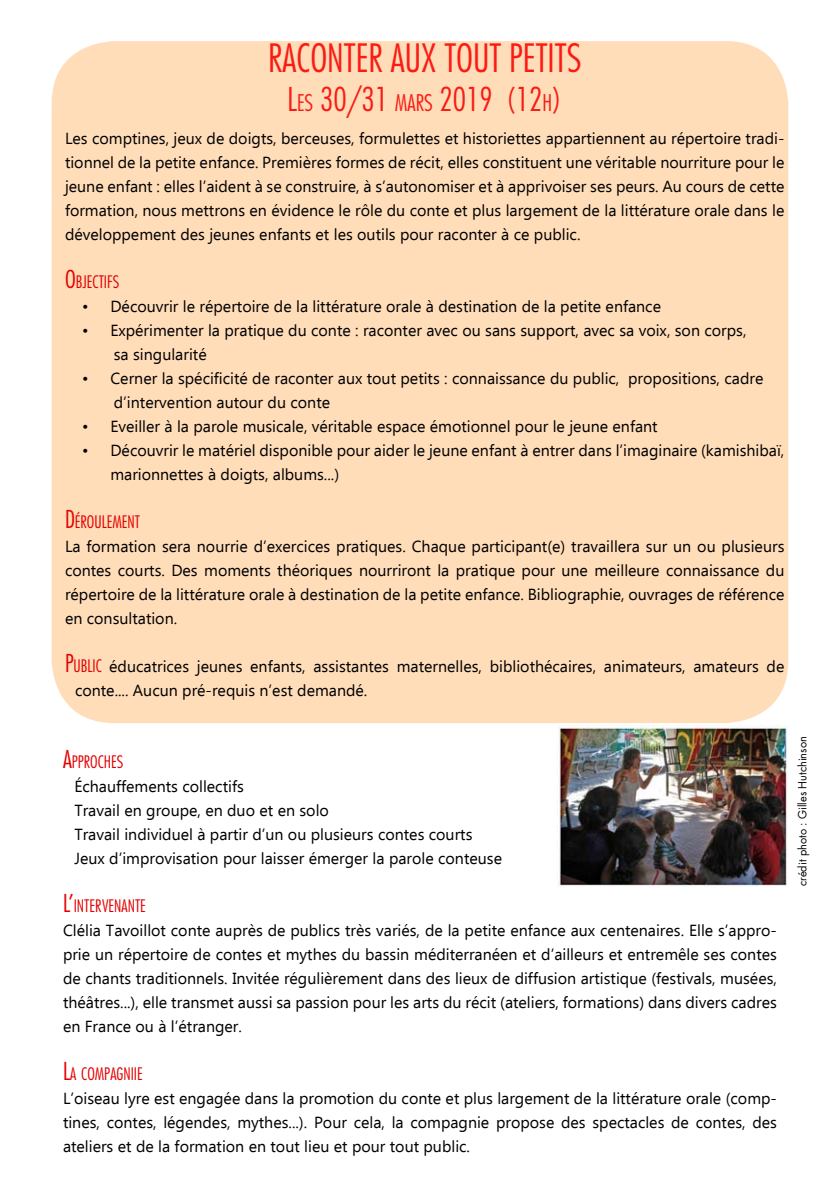
<style>
.page{position:relative;width:840px;height:1191px;background:#fff}
.page>*{position:absolute;margin:0;border:0;box-sizing:border-box;transform-origin:0 0}
.t1{font:300 condensed 38px "Futura Std";color:#fa1b14}
.t2{font:300 condensed 32px "Futura Std";color:#fa1b14}
.t3{font:300 condensed 16.8px "Futura Std";color:#e50000}
.t4{font:16px/24px "Ebrima";color:#000}
.t5{font:11px "Futura Std";color:#000}
.s1{font-size:22.4px}
.s2{font-size:24px}
.s3{font-family:"Futura Std";font-weight:300;font-stretch:condensed;font-size:24px;color:#e50000}
.s4{font-family:"Futura Std";font-weight:300;font-stretch:condensed;font-size:16.8px;color:#e50000}
</style>
<div class="page">
<img style="left:557px;top:726px;width:230px;height:161px">
<div style="left:52px;top:41px;width:735px;height:682px;background:#ffddb9;border-radius:62px"></div>
<h1 class="t1" style="left:268px;top:36px;width:315px">RACONTER AUX TOUT PETITS</h1>
<h2 class="t2" style="left:287px;top:80px;width:275px">L<span class="s1">ES</span> 30/31 <span class="s1">MARS</span> 2019 (12<span class="s1">H</span>)</h2>
<p class="t4" style="left:65px;top:126px;width:720px;text-align:justify">Les comptines, jeux de doigts, berceuses, formulettes et historiettes appartiennent au répertoire tradi&shy;tionnel de la petite enfance. Premières formes de récit, elles constituent une véritable nourriture pour le jeune enfant : elles l’aident à se construire, à s’autonomiser et à apprivoiser ses peurs. Au cours de cette formation, nous mettrons en évidence le rôle du conte et plus largement de la littérature orale dans le développement des jeunes enfants et les outils pour raconter à ce public.</p>
<p class="t3" style="left:65px;top:272px;width:56px"><span class="s2">O</span>BJECTIFS</p>
<p class="t4" style="left:82px;top:294px;width:580px">• Découvrir le répertoire de la littérature orale à destination de la petite enfance</p>
<p class="t4" style="left:114px;top:318px;width:633px;text-indent:-32px">• Expérimenter la pratique du conte : raconter avec ou sans support, avec sa voix, son corps, sa singularité</p>
<p class="t4" style="left:114px;top:366px;width:650px;text-indent:-32px">• Cerner la spécificité de raconter aux tout petits : connaissance du public, propositions, cadre d’intervention autour du conte</p>
<p class="t4" style="left:82px;top:414px;width:577px">• Eveiller à la parole musicale, véritable espace émotionnel pour le jeune enfant</p>
<p class="t4" style="left:110px;top:438px;width:675px;text-indent:-28px">• Découvrir le matériel disponible pour aider le jeune enfant à entrer dans l’imaginaire (kamishibaï, marionnettes à doigts, albums...)</p>
<p class="t3" style="left:65px;top:512px;width:76px"><span class="s2">D</span>ÉROULEMENT</p>
<p class="t4" style="left:65px;top:534px;width:720px;text-align:justify">La formation sera nourrie d’exercices pratiques. Chaque participant(e) travaillera sur un ou plusieurs contes courts. Des moments théoriques nourriront la pratique pour une meilleure connaissance du répertoire de la littérature orale à destination de la petite enfance. Bibliographie, ouvrages de référence en consultation.</p>
<p class="t4" style="left:75px;top:654px;width:710px;text-indent:-10px"><span class="s3">P</span><span class="s4">UBLIC</span> éducatrices jeunes enfants, assistantes maternelles, bibliothécaires, animateurs, amateurs de conte.... Aucun pré-requis n’est demandé.</p>
<p class="t3" style="left:63px;top:752px;width:62px"><span class="s2">A</span>PPROCHES</p>
<p class="t4" style="left:74px;top:774px;width:429px">Échauffements collectifs<br>Travail en groupe, en duo et en solo<br>Travail individuel à partir d’un ou plusieurs contes courts Jeux d’improvisation pour laisser émerger la parole conteuse</p>
<p class="t3" style="left:63px;top:896px;width:84px"><span class="s2">L’</span>INTERVENANTE</p>
<p class="t4" style="left:63px;top:918px;width:715px;text-align:justify">Clélia Tavoillot conte auprès de publics très variés, de la petite enfance aux centenaires. Elle s’appro&shy;prie un répertoire de contes et mythes du bassin méditerranéen et d’ailleurs et entremêle ses contes de chants traditionnels. Invitée régulièrement dans des lieux de diffusion artistique (festivals, musées, théâtres...), elle transmet aussi sa passion pour les arts du récit (ateliers, formations) dans divers cadres en France ou à l’étranger.</p>
<p class="t3" style="left:63px;top:1064px;width:81px"><span class="s2">L</span>A COMPAGNIIE</p>
<p class="t4" style="left:63px;top:1086px;width:715px;text-align:justify">L’oiseau lyre est engagée dans la promotion du conte et plus largement de la littérature orale (comp&shy;tines, contes, légendes, mythes...). Pour cela, la compagnie propose des spectacles de contes, des ateliers et de la formation en tout lieu et pour tout public.</p>
<p class="t5" style="left:795px;top:886px;width:151px;rotate:-90deg">crédit photo : Gilles Hutchinson</p>
</div>
